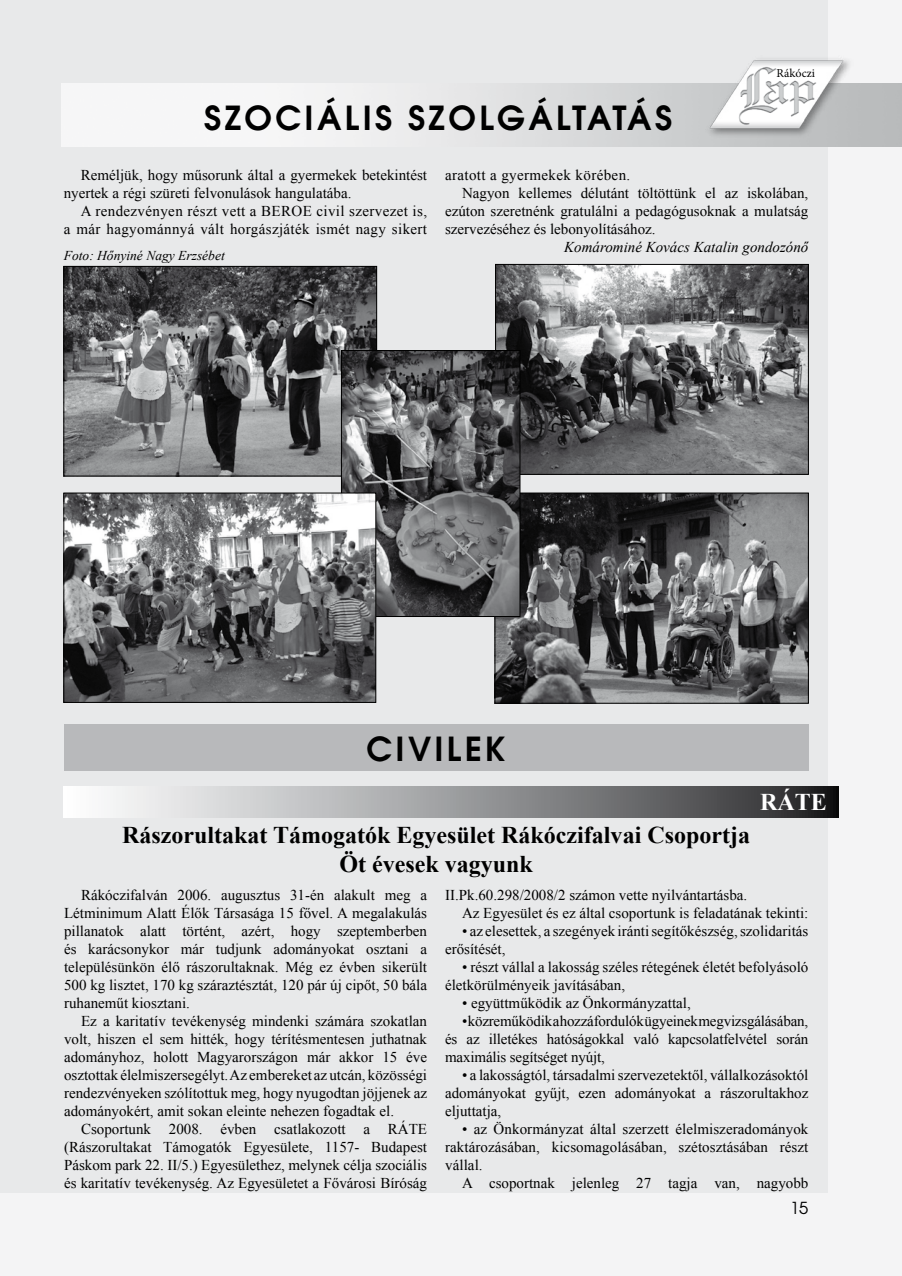
<style>
.page{position:relative;width:902px;height:1276px;background:#fff}
.page>*{position:absolute;margin:0;border:0;box-sizing:border-box;transform-origin:0 0}
.t1{font:700 33px "Avalon";letter-spacing:.1em;color:#000}
.t2{font:700 24px/28.8px "Times New Roman";color:#000;text-align:center}
.t3{font:700 24px "Times New Roman";color:#fff}
.t4{font:16.5px "Avalon";color:#000}
.t5{font:15px/18px "Times New Roman";color:#000;text-align:justify}
.t6{font:15px/18px "Times New Roman";letter-spacing:.025em;color:#000;text-align:right}
.t7{font:italic 15px "Times New Roman";color:#000}
.t8{font:italic 13.5px "Times New Roman";color:#000}
.t9{font:12px "Minion Pro";letter-spacing:.005em;color:#000}
</style>
<div class="page">
<div style="left:0;top:0;width:901px;height:1276px;background:#f4f4f5"></div>
<div style="left:0;top:0;width:826px;height:1193px;background:#e8e9ea"></div>
<img style="left:62px;top:83px;width:839px;height:64px">
<img style="left:705px;top:56px;width:148px;height:82px">
<svg style="left:64px;top:787px;width:774px;height:30px"></svg>
<div style="left:64px;top:724px;width:744px;height:47px;background:#b8b9bb"></div>
<img style="left:497px;top:266px;width:309px;height:207px">
<div style="left:495px;top:264px;width:313px;height:211px;border:1px solid #000"></div>
<img style="left:65px;top:268px;width:310px;height:206px">
<div style="left:63px;top:266px;width:314px;height:210px;border:1px solid #000"></div>
<img style="left:496px;top:495px;width:310px;height:206px">
<div style="left:494px;top:493px;width:314px;height:210px;border:1px solid #000"></div>
<img style="left:343px;top:352px;width:175px;height:263px">
<div style="left:341px;top:350px;width:179px;height:267px;border:1px solid #000"></div>
<img style="left:65px;top:495px;width:309px;height:205px">
<div style="left:63px;top:493px;width:313px;height:209px;border:1px solid #000"></div>
<h1 class="t1" style="left:204px;top:97px;width:469px">SZOCIÁLIS SZOLGÁLTATÁS</h1>
<p class="t9" style="left:776px;top:65px;width:40px">Rákóczi</p>
<p class="t5" style="left:64px;top:166px;width:365px;text-indent:17px">Reméljük, hogy műsorunk által a gyermekek betekintést nyertek a régi szüreti felvonulások hangulatába.</p>
<p class="t6" style="left:64px;top:202px;width:365px">A rendezvényen részt vett a BEROE civil szervezet is,<br>a már hagyománnyá vált horgászjáték ismét nagy sikert</p>
<p class="t8" style="left:64px;top:246px;width:162px">Foto: Hőnyiné Nagy Erzsébet</p>
<p class="t6" style="left:445px;top:166px;width:187px">aratott a gyermekek körében.</p>
<p class="t5" style="left:462px;top:184px;width:348px">Nagyon kellemes délutánt töltöttünk el az iskolában,</p>
<p class="t5" style="left:445px;top:202px;width:365px">ezúton szeretnénk gratulálni a pedagógusoknak a mulatság</p>
<p class="t5" style="left:445px;top:220px;width:212px">szervezéséhez és lebonyolításához.</p>
<p class="t7" style="left:564px;top:237px;width:246px">Komárominé Kovács Katalin gondozónő</p>
<h1 class="t1" style="left:366px;top:728px;width:141px">CIVILEK</h1>
<h2 class="t3" style="left:760px;top:785px;width:68px">RÁTE</h2>
<h2 class="t2" style="left:122px;top:820px;width:629px">Rászorultakat Támogatók Egyesület Rákóczifalvai Csoportja<br>Öt évesek vagyunk</h2>
<p class="t5" style="left:462px;top:886px;width:348px;text-indent:-17px">II.Pk.60.298/2008/2 számon vette nyilvántartásba.<br>Az Egyesület és ez által csoportunk is feladatának tekinti:</p>
<p class="t5" style="left:445px;top:922px;width:365px;text-indent:17px">• az elesettek, a szegények iránti segítőkészség, szolidaritás erősítését,</p>
<p class="t5" style="left:445px;top:958px;width:365px;text-indent:17px">• részt vállal a lakosság széles rétegének életét befolyásoló életkörülményeik javításában,</p>
<p class="t5" style="left:462px;top:994px;width:230px">• együttműködik az Önkormányzattal,</p>
<p class="t5" style="left:445px;top:1012px;width:365px;text-indent:17px">• közreműködik a hozzáfordulók ügyeinek megvizsgálásában, és az illetékes hatóságokkal való kapcsolatfelvétel során maximális segítséget nyújt,</p>
<p class="t5" style="left:445px;top:1066px;width:365px;text-indent:17px">• a lakosságtól, társadalmi szervezetektől, vállalkozásoktól adományokat gyűjt, ezen adományokat a rászorultakhoz eljuttatja,</p>
<p class="t5" style="left:445px;top:1120px;width:365px;text-indent:17px">• az Önkormányzat által szerzett élelmiszeradományok raktározásában, kicsomagolásában, szétosztásában részt vállal.</p>
<p class="t5" style="left:462px;top:1174px;width:348px">A csoportnak jelenleg 27 tagja van, nagyobb</p>
<p class="t5" style="left:64px;top:886px;width:364px;text-indent:17px">Rákóczifalván 2006. augusztus 31-én alakult meg a Létminimum Alatt Élők Társasága 15 fővel. A megalakulás pillanatok alatt történt, azért, hogy szeptemberben és karácsonykor már tudjunk adományokat osztani a településünkön élő rászorultaknak. Még ez évben sikerült 500 kg lisztet, 170 kg száraztésztát, 120 pár új cipőt, 50 bála ruhaneműt kiosztani.</p>
<p class="t5" style="left:64px;top:1012px;width:364px;text-indent:17px">Ez a karitatív tevékenység mindenki számára szokatlan volt, hiszen el sem hitték, hogy térítésmentesen juthatnak adományhoz, holott Magyarországon már akkor 15 éve osztottak élelmiszersegélyt. Az embereket az utcán, közösségi rendezvényeken szólítottuk meg, hogy nyugodtan jöjjenek az adományokért, amit sokan eleinte nehezen fogadtak el.</p>
<p class="t5" style="left:64px;top:1120px;width:364px;text-indent:17px">Csoportunk 2008. évben csatlakozott a RÁTE (Rászorultakat Támogatók Egyesülete, 1157- Budapest Páskom park 22. II/5.) Egyesülethez, melynek célja szociális és karitatív tevékenység. Az Egyesületet a Fővárosi Bíróság</p>
<p class="t4" style="left:790px;top:1198px;width:20px">15</p>
</div>
